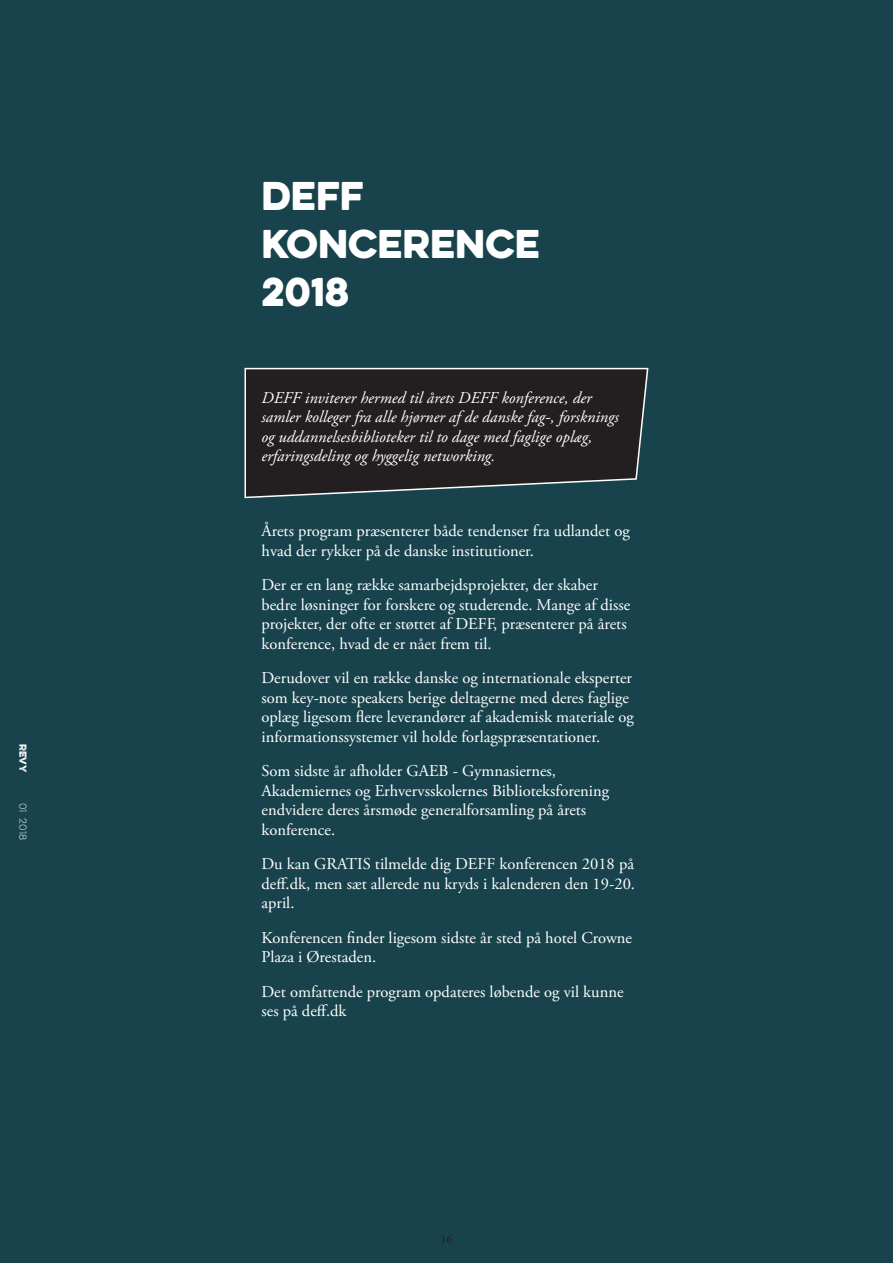
<style>
.page{position:relative;width:893px;height:1263px;background:#18434d}
.page>*{position:absolute;margin:0;border:0;box-sizing:border-box;transform-origin:0 0}
.t1{font:36px/48px "Eveleth Clean";color:#fff}
.t2{font:16.5px/19.5px "Adobe Garamond Pro";color:#fff}
.t3{font:italic 16.5px/19.5px "Adobe Garamond Pro";color:#fff}
.t4{font:13.5px "Adobe Devanagari";color:#231f20}
.t5{font:100 9px "Eveleth";letter-spacing:-.005em;color:#fff}
.t6{font:9px "Eveleth";color:#fff}
</style>
<div class="page">
<svg style="left:244px;top:367px;width:405px;height:132px;background:#28292a"></svg>
<p class="t6" style="left:30px;top:744px;width:29px;rotate:90deg">revy</p>
<p class="t5" style="left:29px;top:802px;width:39px;rotate:90deg">01 2018</p>
<h1 class="t1" style="left:261px;top:171px;width:280px">DEFF<br>KONCERENCE<br>2018</h1>
<p class="t3" style="left:261px;top:388px;width:359px">DEFF inviterer hermed til årets DEFF konference, der samler kolleger fra alle hjørner af de danske fag-, forsknings og uddannelsesbiblioteker til to dage med faglige oplæg, erfaringsdeling og hyggelig networking.</p>
<p class="t2" style="left:261px;top:522px;width:370px">Årets program præsenterer både tendenser fra udlandet og hvad der rykker på de danske institutioner.</p>
<p class="t2" style="left:261px;top:576px;width:370px">Der er en lang række samarbejdsprojekter, der skaber bedre løsninger for forskere og studerende. Mange af disse projekter, der ofte er støttet af DEFF, præsenterer på årets konference, hvad de er nået frem til.</p>
<p class="t2" style="left:261px;top:669px;width:374px">Derudover vil en række danske og internationale eksperter som key-note speakers berige deltagerne med deres faglige oplæg ligesom flere leverandører af akademisk materiale og informationssystemer vil holde forlagspræsentationer.</p>
<p class="t2" style="left:261px;top:762px;width:349px">Som sidste år afholder GAEB - Gymnasiernes, Akademiernes og Erhvervsskolernes Biblioteksforening endvidere deres årsmøde generalforsamling på årets konference.</p>
<p class="t2" style="left:261px;top:855px;width:375px;text-align:justify">Du kan GRATIS tilmelde dig DEFF konferencen 2018 på deff.dk, men sæt allerede nu kryds i kalenderen den 19-20. april.</p>
<p class="t2" style="left:261px;top:928px;width:372px">Konferencen finder ligesom sidste år sted på hotel Crowne<br>Plaza i Ørestaden.</p>
<p class="t2" style="left:261px;top:982px;width:363px">Det omfattende program opdateres løbende og vil kunne ses på deff.dk</p>
<p class="t4" style="left:440px;top:1231px;width:14px">16</p>
</div>
